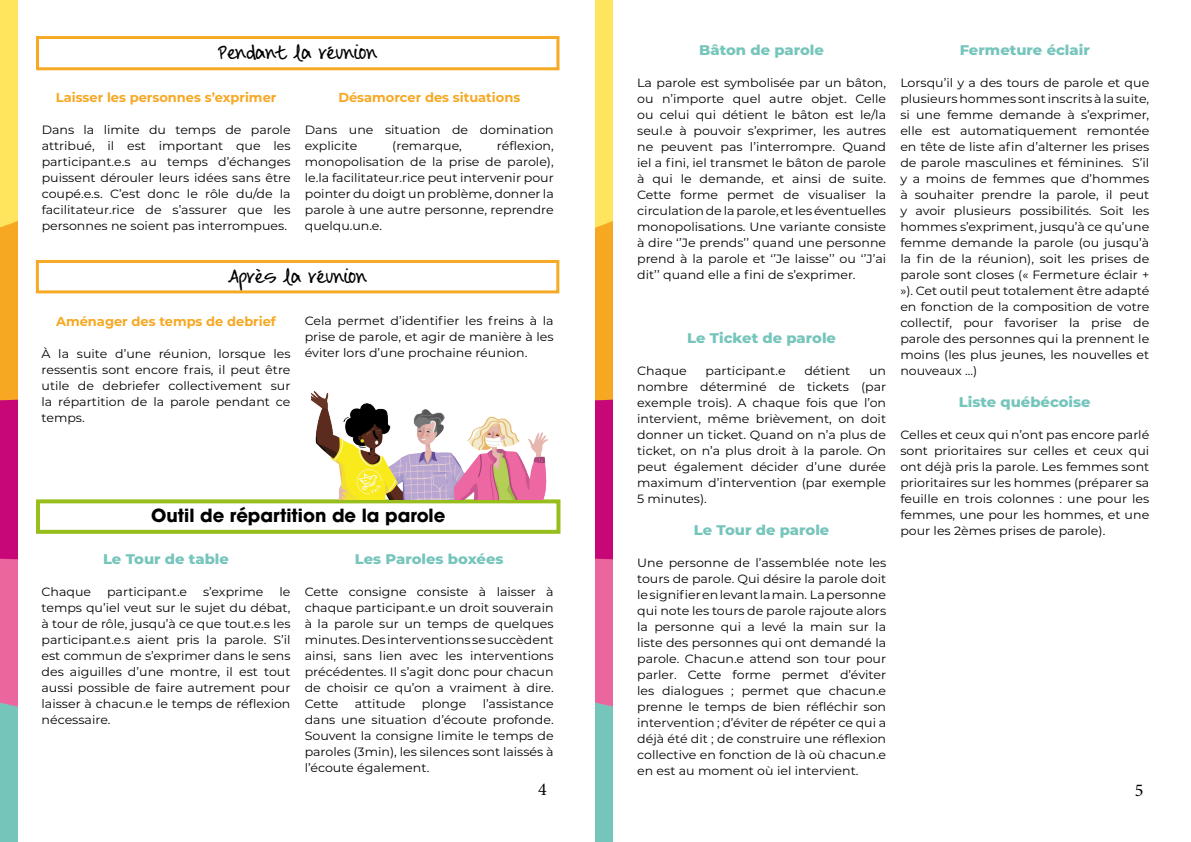
<style>
.page{position:relative;width:1191px;height:842px;background:#fff}
.page>*{position:absolute;margin:0;border:0;box-sizing:border-box;transform-origin:0 0}
.t1{font:700 18px "ITC Avant Garde Pro";color:#000}
.t2{font:18px "Minion Pro";color:#000}
.t3{font:16px "DJB Smarty Pants";color:#000}
.t4{font:800 14px "Montserrat";color:#76c5bc;scale:1.05 1}
.t5{font:700 13px "Montserrat";color:#f7a823}
.t6{font:12px/16px "Montserrat";color:#020203;text-align:justify;scale:1.05 1}
</style>
<div class="page">
<img style="left:0;top:0;width:17px;height:841px">
<div style="left:36px;top:260px;width:523px;height:33px;border:3px solid #f6a924"></div>
<div style="left:36px;top:499px;width:524px;height:35px;border:4px solid #98be1e"></div>
<img style="left:311px;top:391px;width:236px;height:108px">
<img style="left:595px;top:0;width:17px;height:841px">
<div style="left:36px;top:36px;width:523px;height:34px;border:3px solid #f6a924"></div>
<h2 class="t3" style="left:218px;top:44px;width:160px">Pendant la réunion</h2>
<p class="t5" style="left:56px;top:88px;width:222px">Laisser les personnes s’exprimer</p>
<p class="t6" style="left:42px;top:121px;width:239px">Dans la limite du temps de parole attribué, il est important que les participant.e.s au temps d’échanges puissent dérouler leurs idées sans être coupé.e.s. C’est donc le rôle du/de la facilitateur.rice de s’assurer que les personnes ne soient pas interrompues.</p>
<p class="t5" style="left:338px;top:88px;width:183px">Désamorcer des situations</p>
<p class="t6" style="left:305px;top:121px;width:239px">Dans une situation de domination explicite</p>
<p class="t6" style="left:305px;top:137px;width:239px;text-indent:192px">réflexion, monopolisation de la prise de parole), le.la facilitateur.rice peut intervenir pour pointer du doigt un problème, donner la parole à une autre personne, reprendre quelqu.un.e.</p>
<p class="t6" style="left:392px;top:137px;width:68px">(remarque,</p>
<h2 class="t3" style="left:228px;top:268px;width:140px">Après la réunion</h2>
<p class="t5" style="left:56px;top:312px;width:221px">Aménager des temps de debrief</p>
<p class="t6" style="left:42px;top:345px;width:239px">À la suite d’une réunion, lorsque les ressentis sont encore frais, il peut être utile de debriefer collectivement sur la répartition de la parole pendant ce temps.</p>
<p class="t6" style="left:305px;top:312px;width:239px">Cela permet d’identifier les freins à la prise de parole, et agir de manière à les éviter lors d’une prochaine réunion.</p>
<h1 class="t1" style="left:151px;top:504px;width:296px">Outil de répartition de la parole</h1>
<p class="t4" style="left:103px;top:549px;width:121px">Le Tour de table</p>
<p class="t4" style="left:355px;top:549px;width:143px">Les Paroles boxées</p>
<p class="t6" style="left:305px;top:584px;width:239px">Cette consigne consiste à laisser à chaque participant.e un droit souverain à la parole sur un temps de quelques minutes. Des interventions se succèdent ainsi, sans lien avec les interventions précédentes. Il s’agit donc pour chacun de choisir ce qu’on a vraiment à dire.<br>Cette</p>
<p class="t6" style="left:42px;top:584px;width:49px">Chaque</p>
<p class="t6" style="left:107px;top:584px;width:78px">participant.e</p>
<p class="t6" style="left:203px;top:584px;width:59px">s’exprime</p>
<p class="t6" style="left:42px;top:584px;width:239px;text-indent:238px">le temps qu’iel veut sur le sujet du débat, à tour de rôle, jusqu’à ce que tout.e.s les participant.e.s aient pris la parole. S’il est commun de s’exprimer dans le sens des aiguilles d’une montre, il est tout aussi possible de faire autrement pour laisser à chacun.e le temps de réflexion nécessaire.</p>
<p class="t6" style="left:305px;top:696px;width:239px;text-indent:178px">l’assistance dans une situation d’écoute profonde.<br>Souvent la consigne limite le temps de paroles (3min), les silences sont laissés à l’écoute également.</p>
<p class="t6" style="left:355px;top:696px;width:50px">attitude</p>
<p class="t6" style="left:422px;top:696px;width:44px">plonge</p>
<p class="t4" style="left:699px;top:40px;width:120px">Bâton de parole</p>
<p class="t6" style="left:637px;top:75px;width:239px">La parole est symbolisée par un bâton, ou n’importe quel autre objet. Celle ou celui qui détient le bâton est le/la seul.e à pouvoir s’exprimer, les autres ne peuvent pas l’interrompre. Quand iel a fini, iel transmet le bâton de parole à qui le demande, et ainsi de suite.<br>Cette forme permet de visualiser la circulation de la parole, et les éventuelles monopolisations. Une variante consiste à dire ‘’Je prends’’ quand une personne prend à la parole et ‘’Je laisse’’ ou ‘’J’ai dit’’ quand elle a fini de s’exprimer.</p>
<p class="t4" style="left:687px;top:328px;width:143px">Le Ticket de parole</p>
<p class="t6" style="left:637px;top:363px;width:49px">Chaque</p>
<p class="t6" style="left:705px;top:363px;width:78px">participant.e</p>
<p class="t6" style="left:804px;top:363px;width:45px">détient</p>
<p class="t6" style="left:637px;top:363px;width:239px;text-indent:232px">un nombre déterminé de tickets (par exemple trois). A chaque fois que l’on intervient, même brièvement, on doit donner un ticket. Quand on n’a plus de ticket, on n’a plus droit à la parole. On peut également décider d’une durée maximum d’intervention (par exemple 5 minutes).</p>
<p class="t4" style="left:694px;top:520px;width:130px">Le Tour de parole</p>
<p class="t6" style="left:637px;top:555px;width:239px">Une personne de l’assemblée note les tours de parole. Qui désire la parole doit le signifier en levant la main. La personne qui note les tours de parole rajoute alors la personne qui a levé la main sur la liste des personnes qui ont demandé la parole. Chacun.e attend son tour pour parler. Cette forme permet d’éviter les dialogues ; permet que chacun.e prenne le temps de bien réfléchir son intervention ; d’éviter de répéter ce qui a déjà été dit ; de construire une réflexion collective en fonction de là où chacun.e en est au moment où iel intervient.</p>
<p class="t4" style="left:959px;top:40px;width:125px">Fermeture éclair</p>
<p class="t6" style="left:900px;top:75px;width:239px">Lorsqu’il y a des tours de parole et que plusieurs hommes sont inscrits à la suite, si une femme demande à s’exprimer, elle est automatiquement remontée en tête de liste afin d’alterner les prises de parole masculines et féminines. S’il y a moins de femmes que d’hommes à souhaiter prendre la parole, il peut y avoir plusieurs possibilités. Soit les hommes s’expriment, jusqu’à ce qu’une femme demande la parole (ou jusqu’à la fin de la réunion), soit les prises de parole sont closes (« Fermeture éclair + »). Cet outil peut totalement être adapté en fonction de la composition de votre collectif, pour favoriser la prise de parole des personnes qui la prennent le moins (les plus jeunes, les nouvelles et nouveaux ...)</p>
<p class="t4" style="left:959px;top:392px;width:127px">Liste québécoise</p>
<p class="t6" style="left:900px;top:427px;width:239px">Celles et ceux qui n’ont pas encore parlé sont prioritaires sur celles et ceux qui ont déjà pris la parole. Les femmes sont prioritaires sur les hommes (préparer sa feuille en trois colonnes : une pour les femmes, une pour les hommes, et une pour les 2èmes prises de parole).</p>
<h1 class="t2" style="left:538px;top:777px;width:10px">4</h1>
<h1 class="t2" style="left:1135px;top:778px;width:10px">5</h1>
</div>
